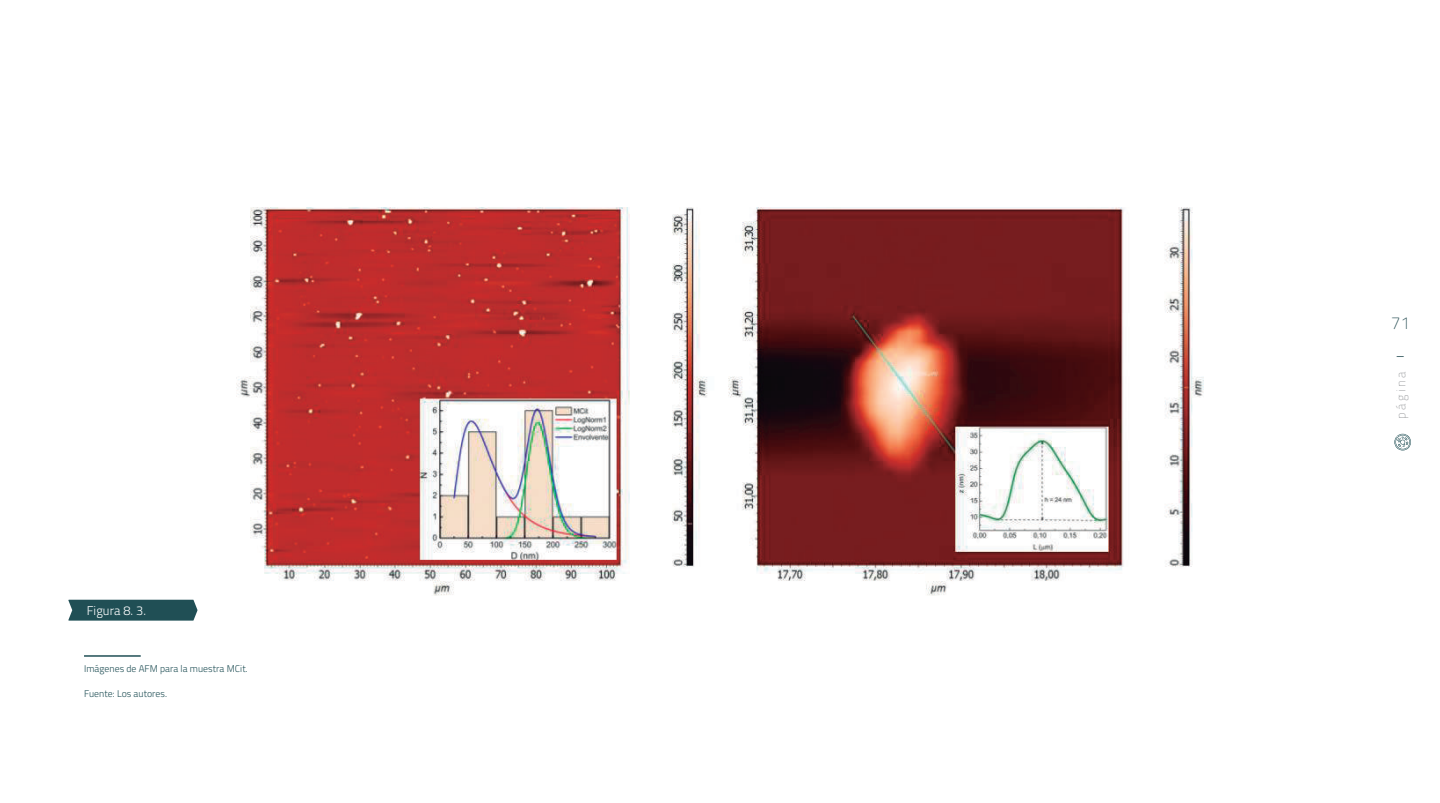
<style>
.page{position:relative;width:1440px;height:803px;background:#fff}
.page>*{position:absolute;margin:0;border:0;box-sizing:border-box;transform-origin:0 0}
.t1{font:200 22.65px "Titillium Web";color:#20484e}
.t2{font:200 17.25px "Titillium Web";color:#20484e}
.t3{font:300 12.75px "Titillium Web";letter-spacing:.005em;color:#fff}
.t4{font:200 12.75px "Titillium Web";letter-spacing:.2em;color:#939598}
.t5{font:300 9.75px "Titillium Web";letter-spacing:.005em;color:#204f55}
</style>
<div class="page">
<svg style="left:1394px;top:434px;width:17px;height:16px"></svg>
<svg style="left:68px;top:599px;width:129px;height:21px;background:#2d595f"></svg>
<hr style="left:84px;top:655px;width:57px;height:1px;background:#204f55">
<img style="left:236px;top:207px;width:968px;height:388px">
<h3 class="t3" style="left:87px;top:601px;width:61px">Figura 8. 3.</h3>
<p class="t5" style="left:84px;top:661px;width:165px">Imágenes de AFM para la muestra MCit.</p>
<p class="t5" style="left:84px;top:687px;width:85px">Fuente: Los autores.</p>
<h2 class="t2" style="left:1391px;top:310px;width:21px">71</h2>
<h1 class="t1" style="left:1395px;top:339px;width:12px">-</h1>
<h3 class="t4" style="left:1392px;top:419px;width:49px;rotate:-90deg">página</h3>
</div>
